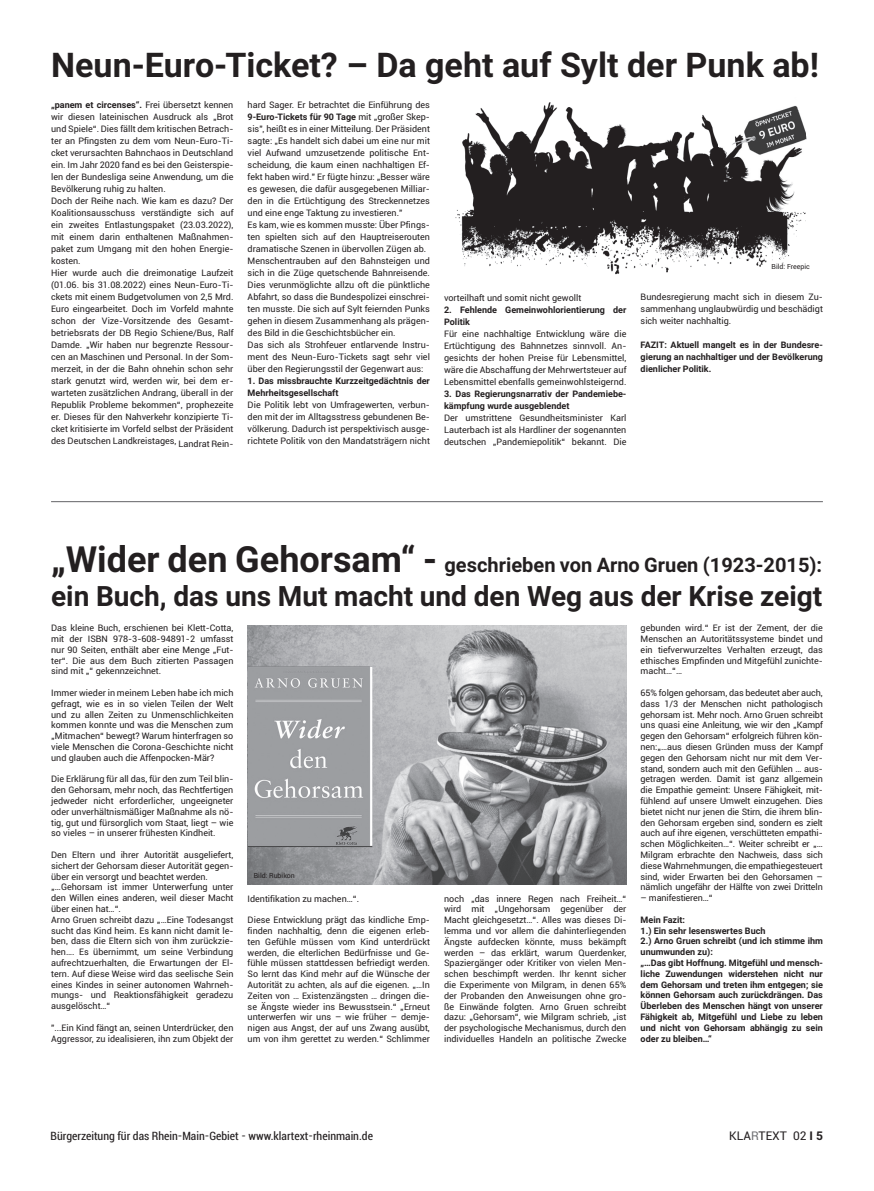
<style>
.page{position:relative;width:874px;height:1191px;background:#fff}
.page>*{position:absolute;margin:0;border:0;box-sizing:border-box;transform-origin:0 0}
.t1{font:700 34px "Roboto";color:#231f20}
.t2{font:700 28px "Roboto";color:#231f20}
.t3{font:700 20px "Roboto";color:#231f20}
.t4{font:condensed 12px "Roboto";color:#231f20}
.t5{font:12px "Roboto";color:#231f20}
.t6{font:9px/10.8px "Roboto";color:#231f20;text-align:justify}
.t7{font:700 9px/10.8px "Roboto";color:#231f20}
.t8{font:7px "Roboto";color:#231f20}
.s1{font-weight:700}
.s2{font-size:36px}
.s3{color:#6f7073}
</style>
<div class="page">
<hr style="left:51px;top:501px;width:771px;height:1px;background:#636366">
<img style="left:455px;top:102px;width:350px;height:172px">
<img style="left:718px;top:102px;width:87px;height:82px">
<img style="left:247px;top:625px;width:379px;height:259px">
<h1 class="t1" style="left:51px;top:41px;width:769px">Neun-Euro-Ticket? – Da geht auf Sylt der Punk ab!</h1>
<p class="t6" style="left:51px;top:99px;width:184px;line-height:12px;text-align:left"><span class="s1">„panem et circenses“.</span> Frei übersetzt kennen wir diesen lateinischen Ausdruck als „Brot und Spiele“. Dies fällt dem kritischen Betrach&shy;ter an Pfingsten zu dem vom Neun-Euro-Ti&shy;cket verursachten Bahnchaos in Deutschland ein. Im Jahr 2020 fand es bei den Geisterspie&shy;len der Bundesliga seine Anwendung, um die Bevölkerung ruhig zu halten.<br>Doch der Reihe nach. Wie kam es dazu? Der Koalitionsausschuss verständigte sich auf ein zweites Entlastungspaket (23.03.2022), mit einem darin enthaltenen Maßnahmen&shy;paket zum Umgang mit den hohen Energie&shy;kosten.<br>Hier wurde auch die dreimonatige Laufzeit (01.06. bis 31.08.2022) eines Neun-Euro-Ti&shy;ckets mit einem Budgetvolumen von 2,5 Mrd.<br>Euro eingearbeitet. Doch im Vorfeld mahnte schon der Vize-Vorsitzende des Gesamt&shy;betriebsrats der DB Regio Schiene/Bus, Ralf Damde. „Wir haben nur begrenzte Ressour&shy;cen an Maschinen und Personal. In der Som&shy;merzeit, in der die Bahn ohnehin schon sehr stark genutzt wird, werden wir, bei dem er&shy;warteten zusätzlichen Andrang, überall in der Republik Probleme bekommen“, prophezeite er. Dieses für den Nahverkehr konzipierte Ti&shy;cket kritisierte im Vorfeld selbst der Präsident des Deutschen Landkreistages, Landrat Rein-</p>
<p class="t6" style="left:247px;top:98px;width:184px;line-height:12px;text-align:left">hard Sager. Er betrachtet die Einführung des <span class="s1">9-Euro-Tickets für 90 Tage</span> mit „großer Skep&shy;sis", heißt es in einer Mitteilung. Der Präsident sagte: „Es handelt sich dabei um eine nur mit viel Aufwand umzusetzende politische Ent&shy;scheidung, die kaum einen nachhaltigen Ef&shy;fekt haben wird." Er fügte hinzu: „Besser wäre es gewesen, die dafür ausgegebenen Milliar&shy;den in die Ertüchtigung des Streckennetzes und eine enge Taktung zu investieren."<br>Es kam, wie es kommen musste: Über Pfings&shy;ten spielten sich auf den Hauptreiserouten dramatische Szenen in übervollen Zügen ab.<br>Menschentrauben auf den Bahnsteigen und sich in die Züge quetschende Bahnreisende.<br>Dies verunmöglichte allzu oft die pünktliche Abfahrt, so dass die Bundespolizei einschrei&shy;ten musste. Die sich auf Sylt feiernden Punks gehen in diesem Zusammenhang als prägen&shy;des Bild in die Geschichtsbücher ein.<br>Das sich als Strohfeuer entlarvende Instru&shy;ment des Neun-Euro-Tickets sagt sehr viel über den Regierungsstil der Gegenwart aus:</p>
<p class="t7" style="left:247px;top:374px;width:184px;line-height:12px">1. Das missbrauchte Kurzzeitgedächtnis der<br>Mehrheitsgesellschaft</p>
<p class="t6" style="left:247px;top:398px;width:184px;line-height:12px">Die Politik lebt von Umfragewerten, verbun&shy;den mit der im Alltagsstress gebundenen Be&shy;völkerung. Dadurch ist perspektivisch ausge&shy;richtete Politik von den Mandatsträgern nicht</p>
<p class="t6" style="left:444px;top:292px;width:138px">vorteilhaft und somit nicht gewollt</p>
<p class="t7" style="left:444px;top:303px;width:184px;line-height:12px">2. Fehlende Gemeinwohlorientierung der<br>Politik</p>
<p class="t6" style="left:444px;top:327px;width:184px;line-height:12px">Für eine nachhaltige Entwicklung wäre die Ertüchtigung des Bahnnetzes sinnvoll. An&shy;gesichts der hohen Preise für Lebensmittel, wäre die Abschaffung der Mehrwertsteuer auf Lebensmittel ebenfalls gemeinwohlsteigernd.</p>
<p class="t7" style="left:444px;top:387px;width:184px;line-height:12px">3. Das Regierungsnarrativ der Pandemiebe&shy;kämpfung wurde ausgeblendet</p>
<p class="t6" style="left:444px;top:411px;width:184px;line-height:12px">Der umstrittene Gesundheitsminister Karl Lauterbach ist als Hardliner der sogenannten deutschen „Pandemiepolitik“ bekannt. Die</p>
<p class="t8" style="left:771px;top:262px;width:40px">Bild: Freepic</p>
<p class="t6" style="left:640px;top:290px;width:184px;line-height:12px">Bundesregierung macht sich in diesem Zu&shy;sammenhang unglaubwürdig und beschädigt sich weiter nachhaltig.</p>
<p class="t7" style="left:640px;top:338px;width:184px;line-height:12px;text-align:justify">FAZIT: Aktuell mangelt es in der Bundesre&shy;gierung an nachhaltiger und der Bevölkerung dienlicher Politik.</p>
<h3 class="t3" style="left:51px;top:551px;width:772px"><span class="s2">„Wider den Gehorsam“ -</span> geschrieben von Arno Gruen (1923-2015):</h3>
<h2 class="t2" style="left:51px;top:576px;width:772px">ein Buch, das uns Mut macht und den Weg aus der Krise zeigt</h2>
<p class="t6" style="left:51px;top:622px;width:184px">Das kleine Buch, erschienen bei Klett-Cotta, mit der ISBN 978-3-608-94891-2 umfasst nur 90 Seiten, enthält aber eine Menge „Fut&shy;ter“. Die aus dem Buch zitierten Passagen sind mit „“ gekennzeichnet.</p>
<p class="t6" style="left:51px;top:687px;width:184px">Immer wieder in meinem Leben habe ich mich gefragt, wie es in so vielen Teilen der Welt und zu allen Zeiten zu Unmenschlichkeiten kommen konnte und was die Menschen zum „Mitmachen“ bewegt? Warum hinterfragen so viele Menschen die Corona-Geschichte nicht und glauben auch die Affenpocken-Mär?</p>
<p class="t6" style="left:51px;top:773px;width:184px">Die Erklärung für all das, für den zum Teil blin&shy;den Gehorsam, mehr noch, das Rechtfertigen jedweder nicht erforderlicher, ungeeigneter oder unverhältnismäßiger Maßnahme als nö&shy;tig, gut und fürsorglich vom Staat, liegt – wie so vieles – in unserer frühesten Kindheit.</p>
<p class="t6" style="left:51px;top:849px;width:184px;text-align:left">Den Eltern und ihrer Autorität ausgeliefert, sichert der Gehorsam dieser Autorität gegen&shy;über ein versorgt und beachtet werden. „…Gehorsam ist immer Unterwerfung unter den Willen eines anderen, weil dieser Macht über einen hat…“.<br>Arno Gruen schreibt dazu „…Eine Todesangst sucht das Kind heim. Es kann nicht damit le&shy;ben, dass die Eltern sich von ihm zurückzie&shy;hen…. Es übernimmt, um seine Verbindung aufrechtzuerhalten, die Erwartungen der El&shy;tern. Auf diese Weise wird das seelische Sein eines Kindes in seiner autonomen Wahrneh&shy;mungs- und Reaktionsfähigkeit geradezu ausgelöscht…“</p>
<p class="t6" style="left:51px;top:1022px;width:184px">"...Ein Kind fängt an, seinen Unterdrücker, den<br>Aggressor, zu idealisieren, ihn zum Objekt der</p>
<p class="t8" style="left:254px;top:870px;width:43px">Bild: Rubikon</p>
<p class="t6" style="left:247px;top:892px;width:113px">Identifikation zu machen…“.</p>
<p class="t6" style="left:247px;top:914px;width:184px">Diese Entwicklung prägt das kindliche Emp&shy;finden nachhaltig, denn die eigenen erleb&shy;ten Gefühle müssen vom Kind unterdrückt werden, die elterlichen Bedürfnisse und Ge&shy;fühle müssen stattdessen befriedigt werden.<br>So lernt das Kind mehr auf die Wünsche der Autorität zu achten, als auf die eigenen. „…In Zeiten von … Existenzängsten … dringen die&shy;se Ängste wieder ins Bewusstsein.“ „Erneut unterwerfen wir uns – wie früher – demje&shy;nigen aus Angst, der auf uns Zwang ausübt, um von ihm gerettet zu werden.“ Schlimmer</p>
<p class="t6" style="left:444px;top:892px;width:184px">noch „das innere Regen nach Freiheit…“ wird mit „Ungehorsam gegenüber der Macht gleichgesetzt…“. Alles was dieses Di&shy;lemma und vor allem die dahinterliegenden Ängste aufdecken könnte, muss bekämpft werden – das erklärt, warum Querdenker, Spaziergänger oder Kritiker von vielen Men&shy;schen beschimpft werden. Ihr kennt sicher die Experimente von Milgram, in denen 65% der Probanden den Anweisungen ohne gro&shy;ße Einwände folgten. Arno Gruen schreibt dazu: „Gehorsam“, wie Milgram schrieb, „ist der psychologische Mechanismus, durch den individuelles Handeln an politische Zwecke</p>
<p class="t6" style="left:640px;top:622px;width:184px">gebunden wird.“ Er ist der Zement, der die Menschen an Autoritätssysteme bindet und ein tiefverwurzeltes Verhalten erzeugt, das ethisches Empfinden und Mitgefühl zunichte&shy;macht…“…</p>
<p class="t6" style="left:640px;top:687px;width:184px">65% folgen gehorsam, das bedeutet aber auch, dass 1/3 der Menschen nicht pathologisch gehorsam ist. Mehr noch. Arno Gruen schreibt uns quasi eine Anleitung, wie wir den „Kampf gegen den Gehorsam“ erfolgreich führen kön&shy;nen:„…aus diesen Gründen muss der Kampf gegen den Gehorsam nicht nur mit dem Ver&shy;stand, sondern auch mit den Gefühlen … aus&shy;getragen werden. Damit ist ganz allgemein die Empathie gemeint: Unsere Fähigkeit, mit&shy;fühlend auf unsere Umwelt einzugehen. Dies bietet nicht nur jenen die Stirn, die ihrem blin&shy;den Gehorsam ergeben sind, sondern es zielt auch auf ihre eigenen, verschütteten empathi&shy;schen Möglichkeiten…“. Weiter schreibt er „… Milgram erbrachte den Nachweis, dass sich diese Wahrnehmungen, die empathiegesteuert sind, wider Erwarten bei den Gehorsamen – nämlich ungefähr der Hälfte von zwei Dritteln</p>
<p class="t6" style="left:640px;top:892px;width:73px">– manifestieren…“</p>
<p class="t7" style="left:640px;top:914px;width:184px">Mein Fazit:<br>1.) Ein sehr lesenswertes Buch<br>2.) Arno Gruen schreibt (und ich stimme ihm unumwunden zu):<br>„…Das gibt Hoffnung. Mitgefühl und mensch&shy;liche Zuwendungen widerstehen nicht nur dem Gehorsam und treten ihm entgegen; sie können Gehorsam auch zurückdrängen. Das Überleben des Menschen hängt von unserer Fähigkeit ab, Mitgefühl und Liebe zu leben und nicht von Gehorsam abhängig zu sein oder zu bleiben…“</p>
<h3 class="t4" style="left:51px;top:1128px;width:324px">Bürgerzeitung für das Rhein-Main-Gebiet - www.klartext-rheinmain.de</h3>
<h3 class="t5" style="left:728px;top:1127px;width:95px">KLA<span class="s3">R</span>TEXT 02 <span class="s1">I 5</span></h3>
</div>
